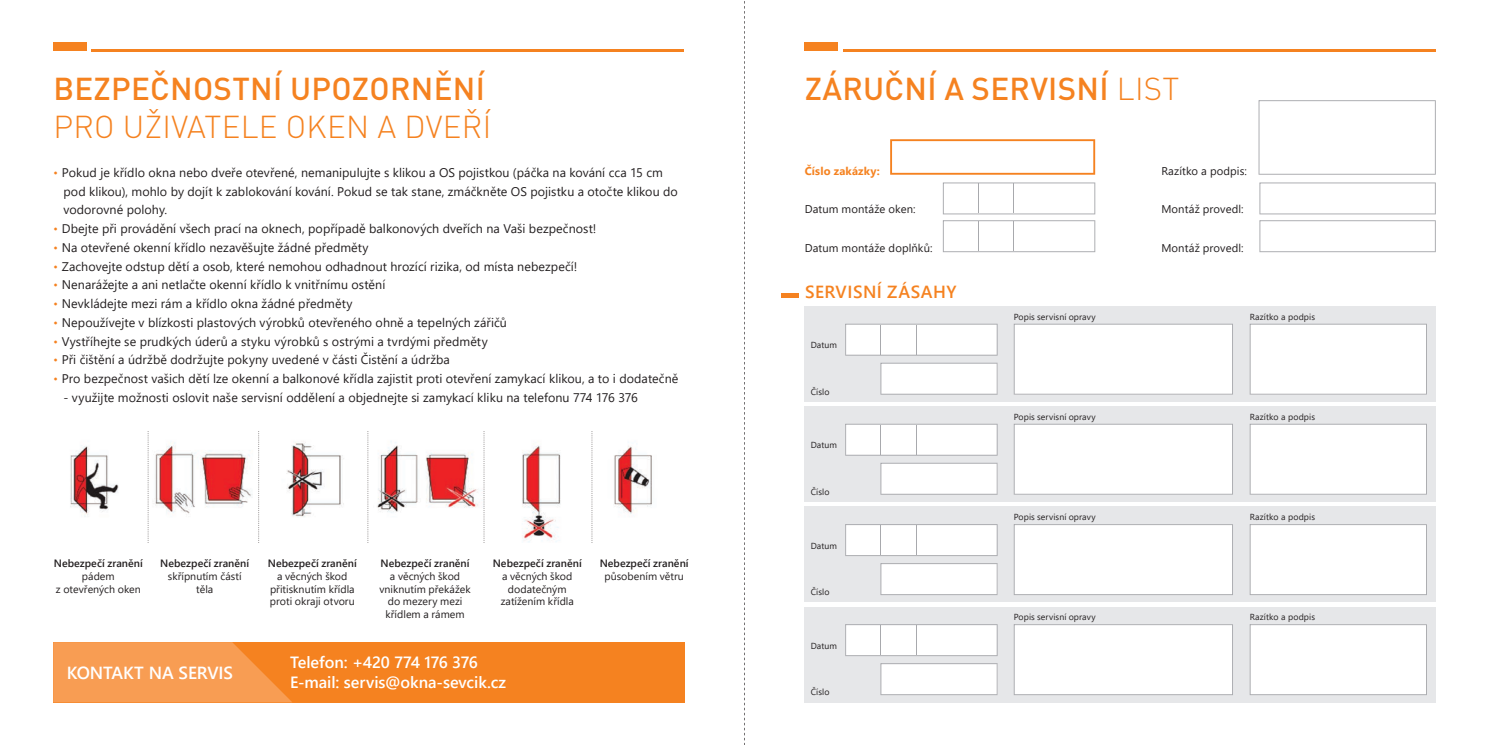
<style>
.page{position:relative;width:1489px;height:745px;background:#fff}
.page>*{position:absolute;margin:0;border:0;box-sizing:border-box;transform-origin:0 0}
.t1{font:500 31.25px "DIN Pro";letter-spacing:.01em;color:#f58220}
.t2{font:300 31.25px "DIN Pro";letter-spacing:.01em;color:#f58220}
.t3{font:600 17.5px "Segoe UI";letter-spacing:-.01em;color:#fff}
.t4{font:600 17.5px "Segoe UI";letter-spacing:.03em;color:#f58220}
.t5{font:600 16.25px/19.5px "Segoe UI";letter-spacing:-.005em;color:#fff}
.t6{font:12.5px "Segoe UI";letter-spacing:.005em;color:#231f20}
.t7{font:11.25px "Segoe UI";letter-spacing:.01em;color:#231f20}
.t8{font:700 11.25px "Segoe UI";letter-spacing:.015em;color:#f58220}
.t9{font:10.62px/12.8px "Segoe UI";color:#231f20;text-align:center}
.t10{font:600 10.62px "Segoe UI";letter-spacing:.005em;color:#231f20}
.t11{font:8.75px "Segoe UI";letter-spacing:.01em;color:#231f20}
.s1{color:#f58220}
.s2{font-weight:300}
</style>
<div class="page">
<div style="left:804px;top:43px;width:33px;height:8px;background:#f58220"></div>
<hr style="left:842px;top:49px;width:593px;height:2px;background:#f58220">
<svg style="left:890px;top:139px;width:205px;height:36px"></svg>
<svg style="left:942px;top:220px;width:153px;height:32px"></svg>
<hr style="left:977px;top:221px;width:1px;height:30px;background:#a8a9ad">
<hr style="left:1013px;top:221px;width:1px;height:30px;background:#a8a9ad">
<svg style="left:1259px;top:220px;width:176px;height:32px"></svg>
<svg style="left:1259px;top:182px;width:176px;height:32px"></svg>
<svg style="left:1258px;top:100px;width:177px;height:75px"></svg>
<svg style="left:942px;top:182px;width:153px;height:32px"></svg>
<hr style="left:977px;top:183px;width:1px;height:30px;background:#a8a9ad">
<hr style="left:1013px;top:183px;width:1px;height:30px;background:#a8a9ad">
<hr style="left:781px;top:293px;width:17px;height:4px;background:#f58220">
<div style="left:804px;top:306px;width:631px;height:95px;background:#e6e7e9"></div>
<svg style="left:845px;top:323px;width:152px;height:32px;background:#f9f9fa"></svg>
<hr style="left:880px;top:324px;width:1px;height:30px;background:#a8a9ad">
<hr style="left:915px;top:324px;width:1px;height:30px;background:#a8a9ad">
<svg style="left:880px;top:362px;width:117px;height:32px;background:#fafafa"></svg>
<div style="left:1249px;top:323px;width:177px;height:71px;background:#fff"></div>
<div style="left:1013px;top:323px;width:219px;height:71px;background:#fff"></div>
<div style="left:804px;top:506px;width:631px;height:96px;background:#e6e7e9"></div>
<svg style="left:845px;top:524px;width:152px;height:31px;background:#fafafa"></svg>
<svg style="left:880px;top:563px;width:117px;height:31px;background:#fbfbfb"></svg>
<div style="left:1249px;top:524px;width:177px;height:70px;background:#fff"></div>
<div style="left:1013px;top:524px;width:219px;height:70px;background:#fff"></div>
<div style="left:804px;top:406px;width:631px;height:95px;background:#e6e7e9"></div>
<svg style="left:845px;top:423px;width:152px;height:32px;background:#f9f9fa"></svg>
<hr style="left:880px;top:424px;width:1px;height:30px;background:#a8a9ad">
<hr style="left:915px;top:424px;width:1px;height:30px;background:#a8a9ad">
<svg style="left:880px;top:462px;width:117px;height:32px;background:#fafafa"></svg>
<div style="left:1249px;top:423px;width:177px;height:71px;background:#fff"></div>
<div style="left:1013px;top:423px;width:219px;height:71px;background:#fff"></div>
<div style="left:804px;top:606px;width:631px;height:96px;background:#e6e7e9"></div>
<svg style="left:845px;top:624px;width:152px;height:31px;background:#fafafa"></svg>
<svg style="left:880px;top:663px;width:117px;height:31px;background:#fbfbfb"></svg>
<div style="left:1249px;top:624px;width:177px;height:70px;background:#fff"></div>
<div style="left:1013px;top:624px;width:219px;height:70px;background:#fff"></div>
<div style="left:53px;top:43px;width:33px;height:8px;background:#f58220"></div>
<hr style="left:91px;top:49px;width:593px;height:2px;background:#f58220">
<img style="left:70px;top:431px;width:582px;height:111px">
<svg style="left:591px;top:431px;width:1px;height:111px"></svg>
<svg style="left:483px;top:431px;width:1px;height:111px"></svg>
<svg style="left:367px;top:431px;width:1px;height:111px"></svg>
<svg style="left:258px;top:431px;width:1px;height:111px"></svg>
<svg style="left:148px;top:431px;width:1px;height:111px"></svg>
<div style="left:53px;top:641px;width:631px;height:61px;background:#f58220"></div>
<svg style="left:53px;top:641px;width:239px;height:61px;background:#f79b4f"></svg>
<svg style="left:744px;top:1px;width:1px;height:743px"></svg>
<h1 class="t1" style="left:53px;top:68px;width:433px">BEZPEČNOSTNÍ UPOZORNĚNÍ</h1>
<h1 class="t2" style="left:53px;top:105px;width:439px">PRO UŽIVATELE OKEN A DVEŘÍ</h1>
<p class="t6" style="left:53px;top:160px;width:611px"><span class="s1">٠</span> Pokud je křídlo okna nebo dveře otevřené, nemanipulujte s klikou a OS pojistkou (páčka na kování cca 15 cm</p>
<p class="t6" style="left:63px;top:179px;width:616px">pod klikou), mohlo by dojít k zablokování kování. Pokud se tak stane, zmáčkněte OS pojistku a otočte klikou do</p>
<p class="t6" style="left:63px;top:198px;width:105px">vodorovné polohy.</p>
<p class="t6" style="left:53px;top:217px;width:544px"><span class="s1">٠</span> Dbejte při provádění všech prací na oknech, popřípadě balkonových dveřích na Vaši bezpečnost!</p>
<p class="t6" style="left:53px;top:235px;width:317px"><span class="s1">٠</span> Na otevřené okenní křídlo nezavěšujte žádné předměty</p>
<p class="t6" style="left:53px;top:254px;width:525px"><span class="s1">٠</span> Zachovejte odstup dětí a osob, které nemohou odhadnout hrozící rizika, od místa nebezpečí!</p>
<p class="t6" style="left:53px;top:273px;width:334px"><span class="s1">٠</span> Nenarážejte a ani netlačte okenní křídlo k vnitřnímu ostění</p>
<p class="t6" style="left:53px;top:292px;width:301px"><span class="s1">٠</span> Nevkládejte mezi rám a křídlo okna žádné předměty</p>
<p class="t6" style="left:53px;top:310px;width:455px"><span class="s1">٠</span> Nepoužívejte v blízkosti plastových výrobků otevřeného ohně a tepelných zářičů</p>
<p class="t6" style="left:53px;top:329px;width:436px"><span class="s1">٠</span> Vystříhejte se prudkých úderů a styku výrobků s ostrými a tvrdými předměty</p>
<p class="t6" style="left:53px;top:348px;width:398px"><span class="s1">٠</span> Při čištění a údržbě dodržujte pokyny uvedené v části Čistění a údržba</p>
<p class="t6" style="left:53px;top:367px;width:626px"><span class="s1">٠</span> Pro bezpečnost vašich dětí lze okenní a balkonové křídla zajistit proti otevření zamykací klikou, a to i dodatečně</p>
<p class="t6" style="left:63px;top:385px;width:575px">- využijte možnosti oslovit naše servisní oddělení a objednejte si zamykací kliku na telefonu 774 176 376</p>
<p class="t10" style="left:54px;top:553px;width:91px">Nebezpečí zranění</p>
<p class="t9" style="left:56px;top:568px;width:86px">pádem<br>z otevřených oken</p>
<p class="t10" style="left:160px;top:553px;width:90px">Nebezpečí zranění</p>
<p class="t9" style="left:168px;top:568px;width:75px">skřípnutím částí těla</p>
<p class="t10" style="left:268px;top:553px;width:90px">Nebezpečí zranění</p>
<p class="t9" style="left:270px;top:568px;width:86px">a věcných škod přitisknutím křídla proti okraji otvoru</p>
<p class="t10" style="left:380px;top:553px;width:91px">Nebezpečí zranění</p>
<p class="t9" style="left:379px;top:568px;width:93px">a věcných škod vniknutím překážek do mezery mezi křídlem a rámem</p>
<p class="t10" style="left:493px;top:553px;width:90px">Nebezpečí zranění</p>
<p class="t9" style="left:500px;top:568px;width:75px">a věcných škod dodatečným zatížením křídla</p>
<h2 class="t3" style="left:67px;top:655px;width:168px">KONTAKT NA SERVIS</h2>
<h3 class="t5" style="left:290px;top:651px;width:218px">Telefon: +420 774 176 376<br>E-mail: servis@okna-sevcik.cz</h3>
<p class="t10" style="left:599px;top:553px;width:90px">Nebezpečí zranění</p>
<p class="t9" style="left:604px;top:568px;width:81px">působením větru</p>
<h1 class="t1" style="left:804px;top:68px;width:376px">ZÁRUČNÍ A SERVISNÍ <span class="s2">LIST</span></h1>
<p class="t8" style="left:804px;top:160px;width:77px">Číslo zakázky:</p>
<p class="t7" style="left:804px;top:198px;width:112px">Datum montáže oken:</p>
<p class="t7" style="left:804px;top:237px;width:129px">Datum montáže doplňků:</p>
<h2 class="t4" style="left:805px;top:275px;width:153px">SERVISNÍ ZÁSAHY</h2>
<p class="t11" style="left:810px;top:337px;width:28px">Datum</p>
<p class="t11" style="left:810px;top:383px;width:20px">Číslo</p>
<p class="t11" style="left:810px;top:437px;width:28px">Datum</p>
<p class="t11" style="left:810px;top:483px;width:20px">Číslo</p>
<p class="t11" style="left:810px;top:537px;width:28px">Datum</p>
<p class="t11" style="left:810px;top:583px;width:20px">Číslo</p>
<p class="t11" style="left:810px;top:637px;width:28px">Datum</p>
<p class="t11" style="left:810px;top:683px;width:20px">Číslo</p>
<p class="t7" style="left:1161px;top:160px;width:87px">Razítko a podpis:</p>
<p class="t7" style="left:1161px;top:198px;width:84px">Montáž provedl:</p>
<p class="t7" style="left:1161px;top:237px;width:84px">Montáž provedl:</p>
<p class="t11" style="left:1013px;top:308px;width:83px">Popis servisní opravy</p>
<p class="t11" style="left:1249px;top:308px;width:67px">Razítko a podpis</p>
<p class="t11" style="left:1013px;top:408px;width:83px">Popis servisní opravy</p>
<p class="t11" style="left:1249px;top:408px;width:67px">Razítko a podpis</p>
<p class="t11" style="left:1013px;top:508px;width:83px">Popis servisní opravy</p>
<p class="t11" style="left:1249px;top:508px;width:67px">Razítko a podpis</p>
<p class="t11" style="left:1013px;top:608px;width:83px">Popis servisní opravy</p>
<p class="t11" style="left:1249px;top:608px;width:67px">Razítko a podpis</p>
</div>
